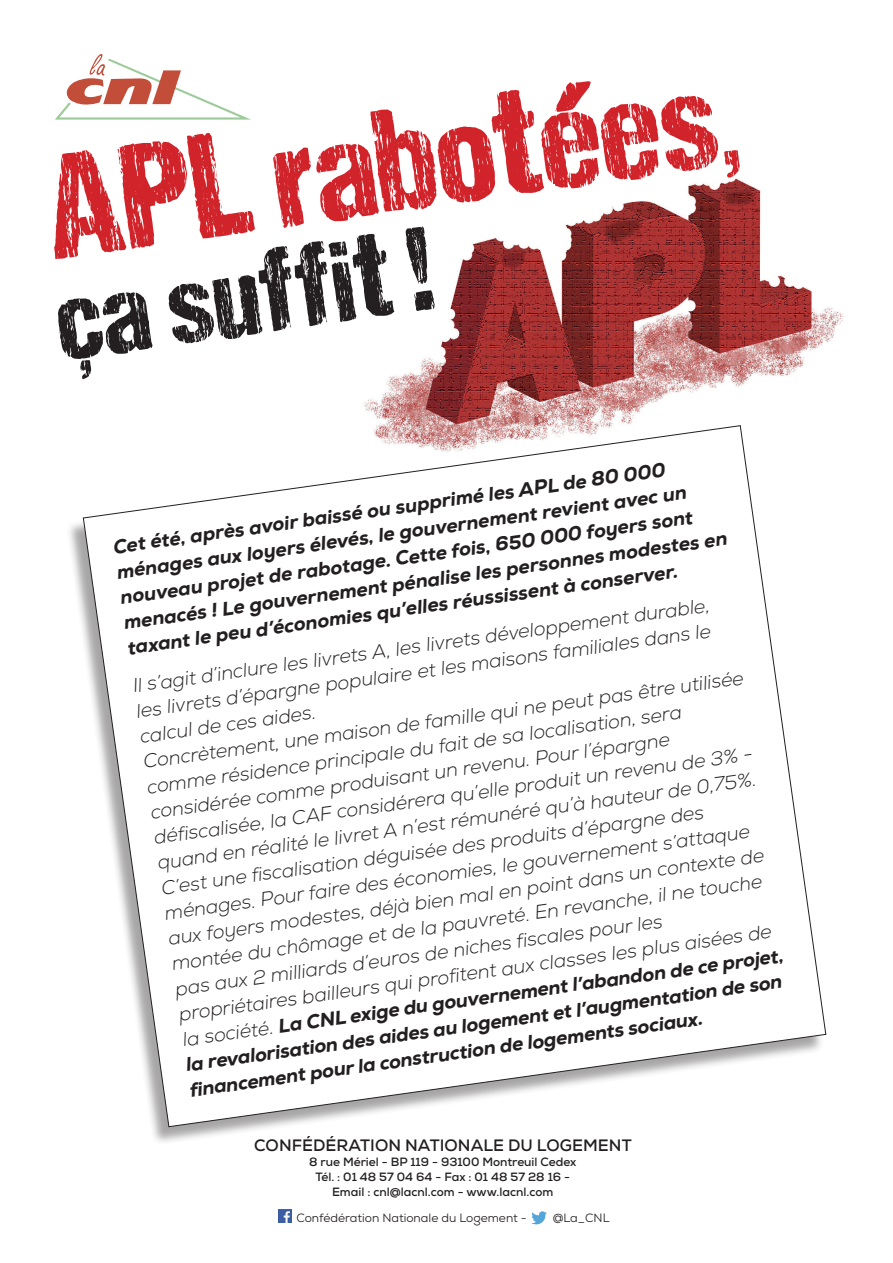
<style>
.page{position:relative;width:893px;height:1263px;background:#fff}
.page>*{position:absolute;margin:0;border:0;box-sizing:border-box;transform-origin:0 0}
.t1{font:900 149.25px "DCC Sharp Distress";color:#d1232a}
.t2{font:900 118.8px "DCC Sharp Distress";color:#231f20}
.t3{font:italic 300 19.5px/25.5px "Nexa";color:#231f20}
.t4{font:italic 800 19.5px/25.5px "Nexa";color:#231f20}
.t5{font:700 16.5px "Nexa";letter-spacing:.005em;color:#231f20}
.t6{font:700 12px/15px "Nexa";color:#231f20;text-align:center}
.t7{font:12px "Nexa";color:#231f20}
.s1{font-weight:800}
</style>
<div class="page">
<svg style="left:55px;top:54px;width:196px;height:66px"></svg>
<img style="left:364px;top:178px;width:480px;height:247px">
<div style="left:66px;top:429px;width:758px;height:717px;background:#231f20;opacity:.4"></div>
<svg style="left:82px;top:425px;width:745px;height:702px"></svg>
<svg style="left:278px;top:1209px;width:13px;height:13px"></svg>
<img style="left:531px;top:1211px;width:16px;height:14px">
<h1 class="t1" style="left:33px;top:126px;width:699px;rotate:-8deg">APL rabotées,</h1>
<h2 class="t2" style="left:47px;top:254px;width:380px;rotate:-8deg">ça suffit !</h2>
<p class="t4" style="left:112px;top:534px;width:610px;rotate:-8deg">Cet été, après avoir baissé ou supprimé les APL de 80 000 ménages aux loyers élevés, le gouvernement revient avec un nouveau projet de rabotage. Cette fois, 650 000 foyers sont menacés ! Le gouvernement pénalise les personnes modestes en taxant le peu d’économies qu’elles réussissent à conserver.</p>
<p class="t3" style="left:131px;top:674px;width:608px;rotate:-8deg">Il s’agit d’inclure les livrets A, les livrets développement durable, les livrets d’épargne populaire et les maisons familiales dans le calcul de ces aides.<br>Concrètement, une maison de famille qui ne peut pas être utilisée comme résidence principale du fait de sa localisation, sera considérée comme produisant un revenu. Pour l’épargne défiscalisée, la CAF considérera qu’elle produit un revenu de 3% - quand en réalité le livret A n’est rémunéré qu’à hauteur de 0,75%.<br>C’est une fiscalisation déguisée des produits d’épargne des ménages. Pour faire des économies, le gouvernement s’attaque aux foyers modestes, déjà bien mal en point dans un contexte de montée du chômage et de la pauvreté. En revanche, il ne touche pas aux 2 milliards d’euros de niches fiscales pour les propriétaires bailleurs qui profitent aux classes les plus aisées de la société. <span class="s1">La CNL exige du gouvernement l’abandon de ce projet, la revalorisation des aides au logement et l’augmentation de son financement pour la construction de logements sociaux.</span></p>
<p class="t5" style="left:254px;top:1134px;width:379px">Confédération Nationale du Logement</p>
<p class="t6" style="left:309px;top:1154px;width:269px">8 rue Mériel - BP 119 - 93100 Montreuil Cedex<br>Tél. : 01 48 57 04 64 - Fax : 01 48 57 28 16 -<br>Email : cnl@lacnl.com - www.lacnl.com</p>
<p class="t7" style="left:296px;top:1210px;width:232px">Confédération Nationale du Logement -</p>
<p class="t7" style="left:553px;top:1210px;width:58px">@La_CNL</p>
</div>
